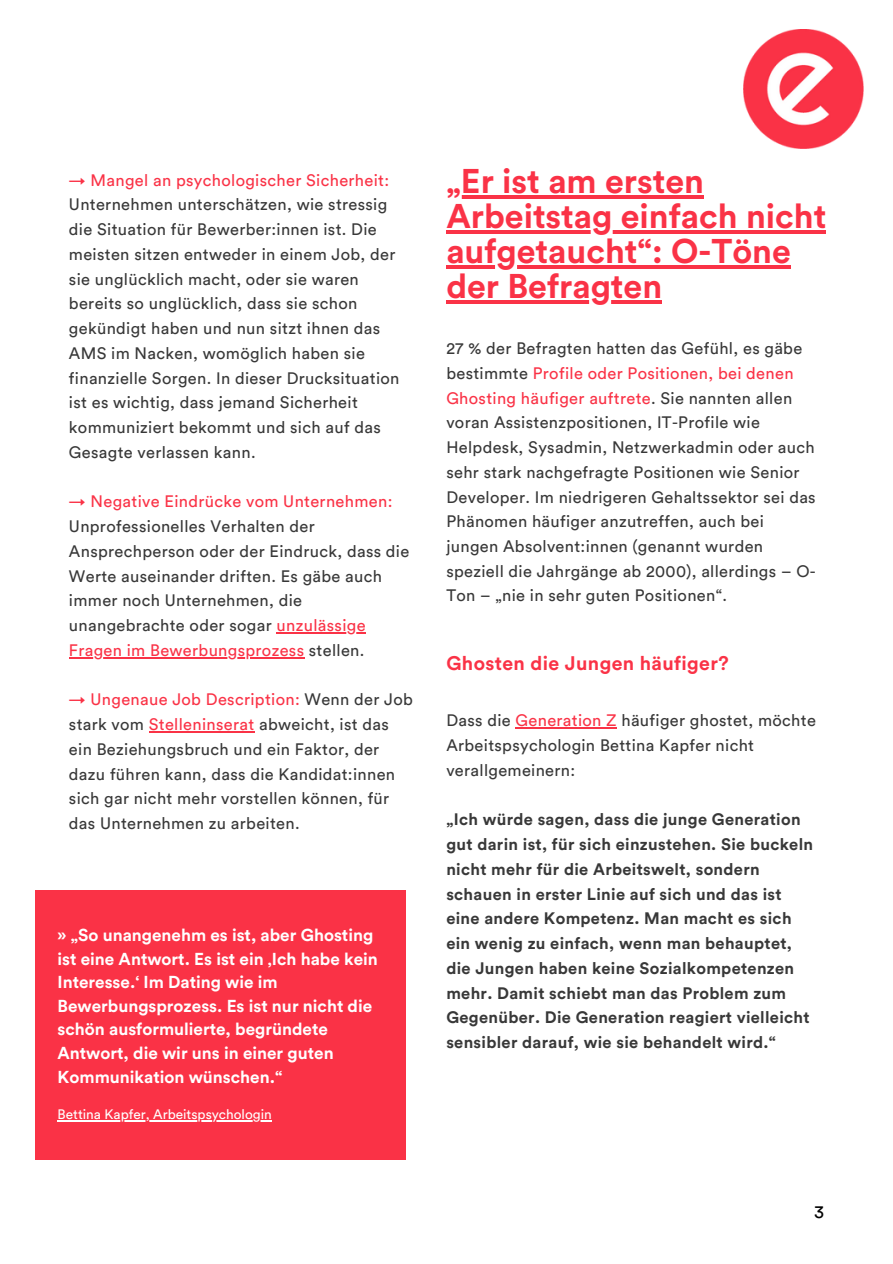
<style>
.page{position:relative;width:893px;height:1264px;background:#fff}
.page>*{position:absolute;margin:0;border:0;box-sizing:border-box;transform-origin:0 0}
.t1{font:700 33.9px/34.8px "Circular Std";color:#fa3246}
.t2{font:700 19.5px "Circular Std";letter-spacing:.02em;color:#fa3246}
.t3{font:18px "Circular Std";color:#000}
.t4{font:700 17.1px/23.5px "Circular Std";color:#fff}
.t5{font:16.5px/24.8px "Circular Std";letter-spacing:.02em;color:#383838}
.t6{font:700 16.5px/24.8px "Circular Std";letter-spacing:.02em;color:#383838}
.t7{font:13.65px "Circular Std";color:#fff}
.s1{color:#fa3246}
</style>
<div class="page">
<img style="left:743px;top:29px;width:120px;height:120px">
<hr style="left:276px;top:632px;width:90px;height:1px;background:#fa3246">
<hr style="left:69px;top:657px;width:235px;height:1px;background:#fa3246">
<hr style="left:149px;top:731px;width:106px;height:1px;background:#fa3246">
<hr style="left:515px;top:727px;width:102px;height:1px;background:#fa3246">
<hr style="left:446px;top:195px;width:258px;height:4px;background:#fa3246">
<hr style="left:446px;top:230px;width:380px;height:4px;background:#fa3246">
<hr style="left:446px;top:265px;width:344px;height:3px;background:#fa3246">
<hr style="left:446px;top:300px;width:216px;height:3px;background:#fa3246">
<div style="left:36px;top:890px;width:369px;height:270px;background:#fa3246"></div>
<hr style="left:58px;top:1120px;width:214px;height:1px;background:#fff">
<p class="t5" style="left:69px;top:168px;width:332px"><span class="s1">→ Mangel an psychologischer Sicherheit:<br></span>Unternehmen unterschätzen, wie stressig die Situation für Bewerber:innen ist. Die meisten sitzen entweder in einem Job, der sie unglücklich macht, oder sie waren bereits so unglücklich, dass sie schon gekündigt haben und nun sitzt ihnen das AMS im Nacken, womöglich haben sie finanzielle Sorgen. In dieser Drucksituation ist es wichtig, dass jemand Sicherheit kommuniziert bekommt und sich auf das Gesagte verlassen kann.</p>
<p class="t5" style="left:69px;top:490px;width:342px"><span class="s1">→ Negative Eindrücke vom Unternehmen:<br></span>Unprofessionelles Verhalten der Ansprechperson oder der Eindruck, dass die Werte auseinander driften. Es gäbe auch immer noch Unternehmen, die unangebrachte oder sogar <span class="s1">unzulässige Fragen im Bewerbungsprozess</span> stellen.</p>
<p class="t5" style="left:69px;top:688px;width:345px"><span class="s1">→ Ungenaue Job Description:</span> Wenn der Job stark vom <span class="s1">Stelleninserat</span> abweicht, ist das ein Beziehungsbruch und ein Faktor, der dazu führen kann, dass die Kandidat:innen sich gar nicht mehr vorstellen können, für das Unternehmen zu arbeiten.</p>
<p class="t4" style="left:58px;top:923px;width:322px">» „So unangenehm es ist, aber Ghosting ist eine Antwort. Es ist ein ‚Ich habe kein Interesse.‘ Im Dating wie im Bewerbungsprozess. Es ist nur nicht die schön ausformulierte, begründete Antwort, die wir uns in einer guten Kommunikation wünschen.“</p>
<p class="t7" style="left:58px;top:1107px;width:216px">Bettina Kapfer, Arbeitspsychologin</p>
<p class="t1" style="left:446px;top:165px;width:381px">„Er ist am ersten<br>Arbeitstag einfach nicht aufgetaucht“: O-Töne der Befragten</p>
<p class="t5" style="left:446px;top:336px;width:371px">27 % der Befragten hatten das Gefühl, es gäbe bestimmte <span class="s1">Profile oder Positionen, bei denen Ghosting häufiger auftrete</span>. Sie nannten allen voran Assistenzpositionen, IT-Profile wie Helpdesk, Sysadmin, Netzwerkadmin oder auch sehr stark nachgefragte Positionen wie Senior Developer. Im niedrigeren Gehaltssektor sei das Phänomen häufiger anzutreffen, auch bei jungen Absolvent:innen (genannt wurden speziell die Jahrgänge ab 2000), allerdings – O-Ton – „nie in sehr guten Positionen“.</p>
<p class="t2" style="left:446px;top:654px;width:284px">Ghosten die Jungen häufiger?</p>
<p class="t5" style="left:446px;top:709px;width:371px">Dass die <span class="s1">Generation Z</span> häufiger ghostet, möchte<br>Arbeitspsychologin Bettina Kapfer nicht verallgemeinern:</p>
<p class="t6" style="left:446px;top:808px;width:368px">„Ich würde sagen, dass die junge Generation gut darin ist, für sich einzustehen. Sie buckeln nicht mehr für die Arbeitswelt, sondern schauen in erster Linie auf sich und das ist eine andere Kompetenz. Man macht es sich ein wenig zu einfach, wenn man behauptet, die Jungen haben keine Sozialkompetenzen mehr. Damit schiebt man das Problem zum Gegenüber. Die Generation reagiert vielleicht sensibler darauf, wie sie behandelt wird.“</p>
<p class="t3" style="left:814px;top:1202px;width:11px">3</p>
</div>
